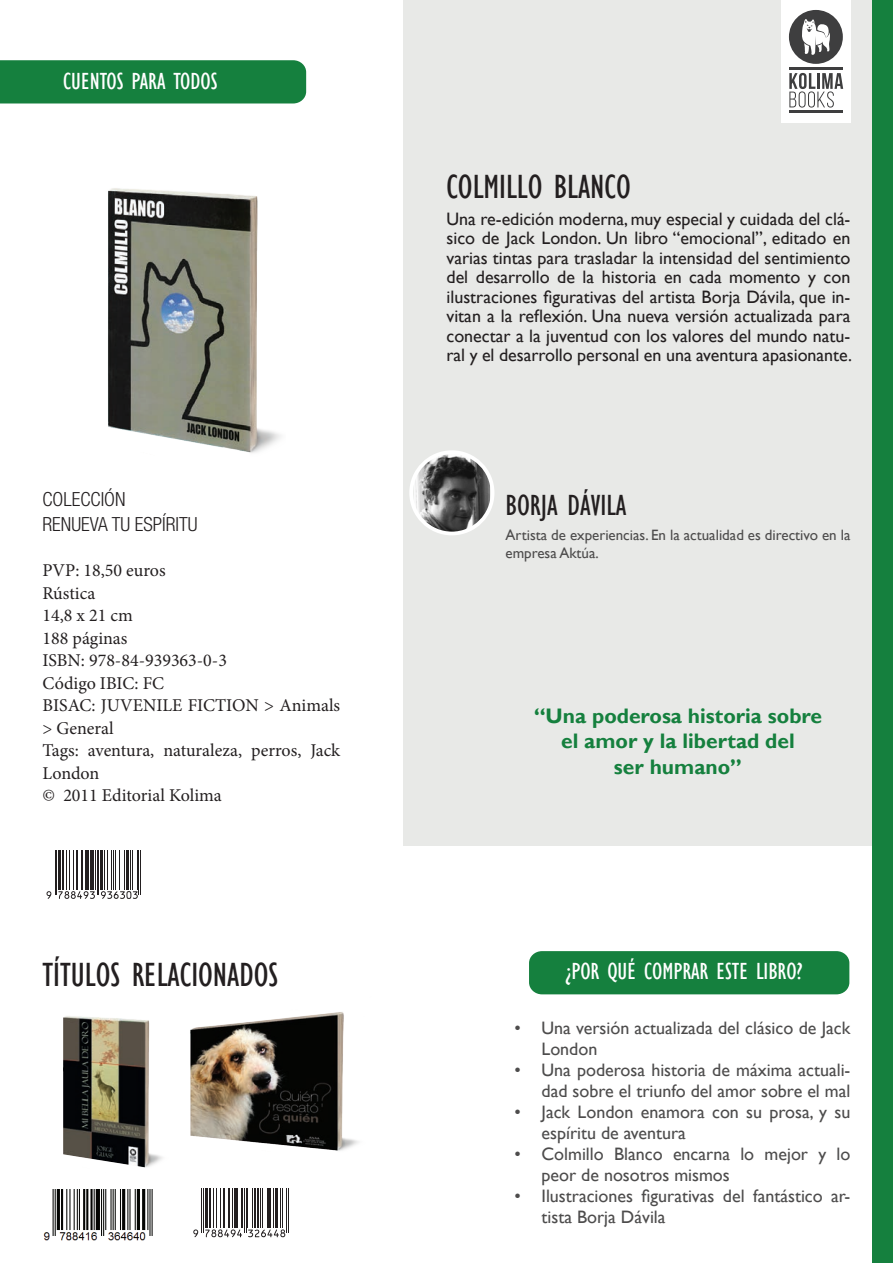
<style>
.page{position:relative;width:893px;height:1263px;background:#fff}
.page>*{position:absolute;margin:0;border:0;box-sizing:border-box;transform-origin:0 0}
.I_TITULO{font:condensed 34.5px "Gill Sans";color:#231f20}
.autor{font:condensed 30px "Gill Sans";color:#231f20}
.I_MATERIA{font:condensed 24px "Gill Sans";color:#fff}
.DESTACADO{font:700 21px "Gill Sans";color:#15803e}
.I_COLECCIÓN{font:300 condensed 19.5px "Helvetica Neue LT Com";color:#231f20}
.RESUMEN{font:18px/19.5px "Gill Sans";color:#231f20;text-align:justify}
.t1{font:18px/21px "Gill Sans";color:#4d4c4c}
.I_DATOS{font:18px/22.5px "Minion Pro";color:#231f20}
.BIO{font:15px/18px "Gill Sans";color:#4d4c4c}
</style>
<div class="page">
<div style="left:404px;top:0;width:489px;height:845px;background:#e8e9e7"></div>
<div style="left:781px;top:0;width:69px;height:123px;background:#fff"></div>
<div style="left:789px;top:10px;width:54px;height:54px;background:#3e3e3f;border-radius:50%"></div>
<svg style="left:802px;top:19px;width:28px;height:36px"></svg>
<svg style="left:789px;top:73px;width:54px;height:35px"></svg>
<hr style="left:789px;top:111px;width:54px;height:2px;background:#3e3e3f">
<hr style="left:789px;top:67px;width:54px;height:3px;background:#3e3e3f">
<img style="left:108px;top:188px;width:173px;height:265px">
<svg style="left:47px;top:891px;width:4px;height:8px"></svg>
<hr style="left:55px;top:850px;width:1px;height:44px;background:#231f20">
<hr style="left:56px;top:850px;width:1px;height:44px;background:#231f20">
<hr style="left:58px;top:850px;width:3px;height:40px;background:#231f20">
<hr style="left:62px;top:850px;width:2px;height:40px;background:#231f20">
<hr style="left:67px;top:850px;width:1px;height:40px;background:#231f20">
<hr style="left:69px;top:850px;width:1px;height:40px;background:#231f20">
<hr style="left:73px;top:850px;width:1px;height:40px;background:#231f20">
<hr style="left:76px;top:850px;width:1px;height:40px;background:#231f20">
<hr style="left:77px;top:850px;width:1px;height:40px;background:#231f20">
<hr style="left:81px;top:850px;width:2px;height:40px;background:#231f20">
<hr style="left:85px;top:850px;width:1px;height:40px;background:#231f20">
<hr style="left:87px;top:850px;width:2px;height:40px;background:#231f20">
<svg style="left:58px;top:891px;width:37px;height:8px"></svg>
<hr style="left:90px;top:850px;width:4px;height:40px;background:#231f20">
<hr style="left:95px;top:850px;width:1px;height:40px;background:#231f20">
<hr style="left:97px;top:850px;width:1px;height:44px;background:#231f20">
<hr style="left:98px;top:850px;width:1px;height:44px;background:#231f20">
<hr style="left:100px;top:850px;width:3px;height:40px;background:#231f20">
<hr style="left:104px;top:850px;width:1px;height:40px;background:#231f20">
<hr style="left:107px;top:850px;width:1px;height:40px;background:#231f20">
<hr style="left:111px;top:850px;width:1px;height:40px;background:#231f20">
<hr style="left:113px;top:850px;width:1px;height:40px;background:#231f20">
<hr style="left:115px;top:850px;width:1px;height:40px;background:#231f20">
<hr style="left:119px;top:850px;width:1px;height:40px;background:#231f20">
<hr style="left:124px;top:850px;width:1px;height:40px;background:#231f20">
<hr style="left:126px;top:850px;width:2px;height:40px;background:#231f20">
<hr style="left:130px;top:850px;width:1px;height:40px;background:#231f20">
<svg style="left:101px;top:891px;width:37px;height:8px"></svg>
<hr style="left:132px;top:850px;width:1px;height:40px;background:#231f20">
<hr style="left:137px;top:850px;width:1px;height:40px;background:#231f20">
<hr style="left:139px;top:850px;width:1px;height:44px;background:#231f20">
<hr style="left:140px;top:850px;width:1px;height:44px;background:#231f20">
<img style="left:414px;top:455px;width:76px;height:78px">
<div style="left:409px;top:450px;width:85px;height:85px;border:4px solid #fff;border-radius:50%"></div>
<div style="left:0;top:60px;width:306px;height:43px;background:#15803e"></div>
<div style="left:873px;top:0;width:20px;height:1263px;background:#15803e"></div>
<div style="left:529px;top:951px;width:320px;height:43px;background:#15803e;border-radius:12px"></div>
<img style="left:43px;top:1190px;width:110px;height:51px">
<img style="left:63px;top:1016px;width:100px;height:152px">
<svg style="left:193px;top:1229px;width:5px;height:8px"></svg>
<hr style="left:201px;top:1188px;width:1px;height:45px;background:#231f20">
<hr style="left:203px;top:1188px;width:1px;height:45px;background:#231f20">
<hr style="left:205px;top:1188px;width:3px;height:40px;background:#231f20">
<hr style="left:209px;top:1188px;width:2px;height:40px;background:#231f20">
<hr style="left:213px;top:1188px;width:1px;height:40px;background:#231f20">
<hr style="left:216px;top:1188px;width:1px;height:40px;background:#231f20">
<hr style="left:220px;top:1188px;width:1px;height:40px;background:#231f20">
<hr style="left:223px;top:1188px;width:1px;height:40px;background:#231f20">
<hr style="left:224px;top:1188px;width:1px;height:40px;background:#231f20">
<hr style="left:228px;top:1188px;width:2px;height:40px;background:#231f20">
<hr style="left:232px;top:1188px;width:1px;height:40px;background:#231f20">
<hr style="left:234px;top:1188px;width:2px;height:40px;background:#231f20">
<svg style="left:205px;top:1229px;width:37px;height:8px"></svg>
<hr style="left:237px;top:1188px;width:1px;height:40px;background:#231f20">
<hr style="left:241px;top:1188px;width:2px;height:40px;background:#231f20">
<hr style="left:244px;top:1188px;width:1px;height:45px;background:#231f20">
<hr style="left:246px;top:1188px;width:1px;height:45px;background:#231f20">
<hr style="left:247px;top:1188px;width:1px;height:40px;background:#231f20">
<hr style="left:252px;top:1188px;width:1px;height:40px;background:#231f20">
<hr style="left:254px;top:1188px;width:2px;height:40px;background:#231f20">
<hr style="left:257px;top:1188px;width:2px;height:40px;background:#231f20">
<hr style="left:260px;top:1188px;width:1px;height:40px;background:#231f20">
<hr style="left:262px;top:1188px;width:1px;height:40px;background:#231f20">
<hr style="left:267px;top:1188px;width:1px;height:40px;background:#231f20">
<hr style="left:269px;top:1188px;width:2px;height:40px;background:#231f20">
<hr style="left:273px;top:1188px;width:1px;height:40px;background:#231f20">
<hr style="left:275px;top:1188px;width:3px;height:40px;background:#231f20">
<svg style="left:248px;top:1229px;width:37px;height:8px"></svg>
<hr style="left:280px;top:1188px;width:1px;height:40px;background:#231f20">
<hr style="left:282px;top:1188px;width:1px;height:40px;background:#231f20">
<hr style="left:286px;top:1188px;width:1px;height:45px;background:#231f20">
<hr style="left:288px;top:1188px;width:1px;height:45px;background:#231f20">
<img style="left:190px;top:1012px;width:169px;height:139px">
<p class="I_MATERIA" style="left:63px;top:67px;width:156px">CUENTOS PARA TODOS</p>
<p class="I_COLECCIÓN" style="left:43px;top:488px;width:85px">COLECCIÓN</p>
<p class="I_COLECCIÓN" style="left:43px;top:513px;width:157px">RENUEVA TU ESPÍRITU</p>
<p class="I_DATOS" style="left:43px;top:559px;width:125px">PVP: 18,50 euros</p>
<p class="I_DATOS" style="left:43px;top:582px;width:54px">Rústica</p>
<p class="I_DATOS" style="left:43px;top:604px;width:92px">14,8 x 21 cm</p>
<p class="I_DATOS" style="left:43px;top:627px;width:86px">188 páginas</p>
<p class="I_DATOS" style="left:43px;top:649px;width:186px">ISBN: 978-84-939363-0-3</p>
<p class="I_DATOS" style="left:43px;top:672px;width:123px">Código IBIC: FC</p>
<p class="I_DATOS" style="left:43px;top:694px;width:299px">BISAC: JUVENILE FICTION &gt; Animals &gt; General</p>
<p class="I_DATOS" style="left:43px;top:739px;width:299px">Tags: aventura, naturaleza, perros, Jack<br>London</p>
<p class="I_DATOS" style="left:43px;top:784px;width:181px">© 2011 Editorial Kolima</p>
<h1 class="I_TITULO" style="left:43px;top:954px;width:237px">TÍTULOS RELACIONADOS</h1>
<p class="I_TITULO" style="left:446px;top:166px;width:186px">COLMILLO BLANCO</p>
<p class="RESUMEN" style="left:446px;top:209px;width:407px">Una re-edición moderna, muy especial y cuidada del clá&shy;sico de Jack London. Un libro “emocional”, editado en varias tintas para trasladar la intensidad del sentimiento del desarrollo de la historia en cada momento y con ilustraciones figurativas del artista Borja Dávila, que in&shy;vitan a la reflexión. Una nueva versión actualizada para conectar a la juventud con los valores del mundo natu&shy;ral y el desarrollo personal en una aventura apasionante.</p>
<p class="autor" style="left:505px;top:487px;width:122px">BORJA DÁVILA</p>
<p class="BIO" style="left:505px;top:526px;width:346px">Artista de experiencias. En la actualidad es directivo en la empresa Aktúa.</p>
<p class="DESTACADO" style="left:534px;top:703px;width:290px">“Una poderosa historia sobre</p>
<p class="DESTACADO" style="left:561px;top:729px;width:235px">el amor y la libertad del</p>
<p class="DESTACADO" style="left:614px;top:754px;width:130px">ser humano”</p>
<p class="I_MATERIA" style="left:565px;top:957px;width:239px">¿POR QUÉ COMPRAR ESTE LIBRO?</p>
<p class="t1" style="left:541px;top:1017px;width:310px;text-indent:-27px">• Una versión actualizada del clásico de Jack<br>London</p>
<p class="t1" style="left:514px;top:1059px;width:337px;text-align:right">• Una poderosa historia de máxima actuali&shy;dad sobre el triunfo del amor sobre el mal</p>
<p class="t1" style="left:541px;top:1101px;width:310px;text-indent:-27px">• Jack London enamora con su prosa, y su espíritu de aventura</p>
<p class="t1" style="left:541px;top:1143px;width:310px;text-indent:-27px">• Colmillo Blanco encarna lo mejor y lo peor de nosotros mismos</p>
<p class="t1" style="left:541px;top:1185px;width:310px;text-indent:-27px">• Ilustraciones figurativas del fantástico ar&shy;tista Borja Dávila</p>
</div>
